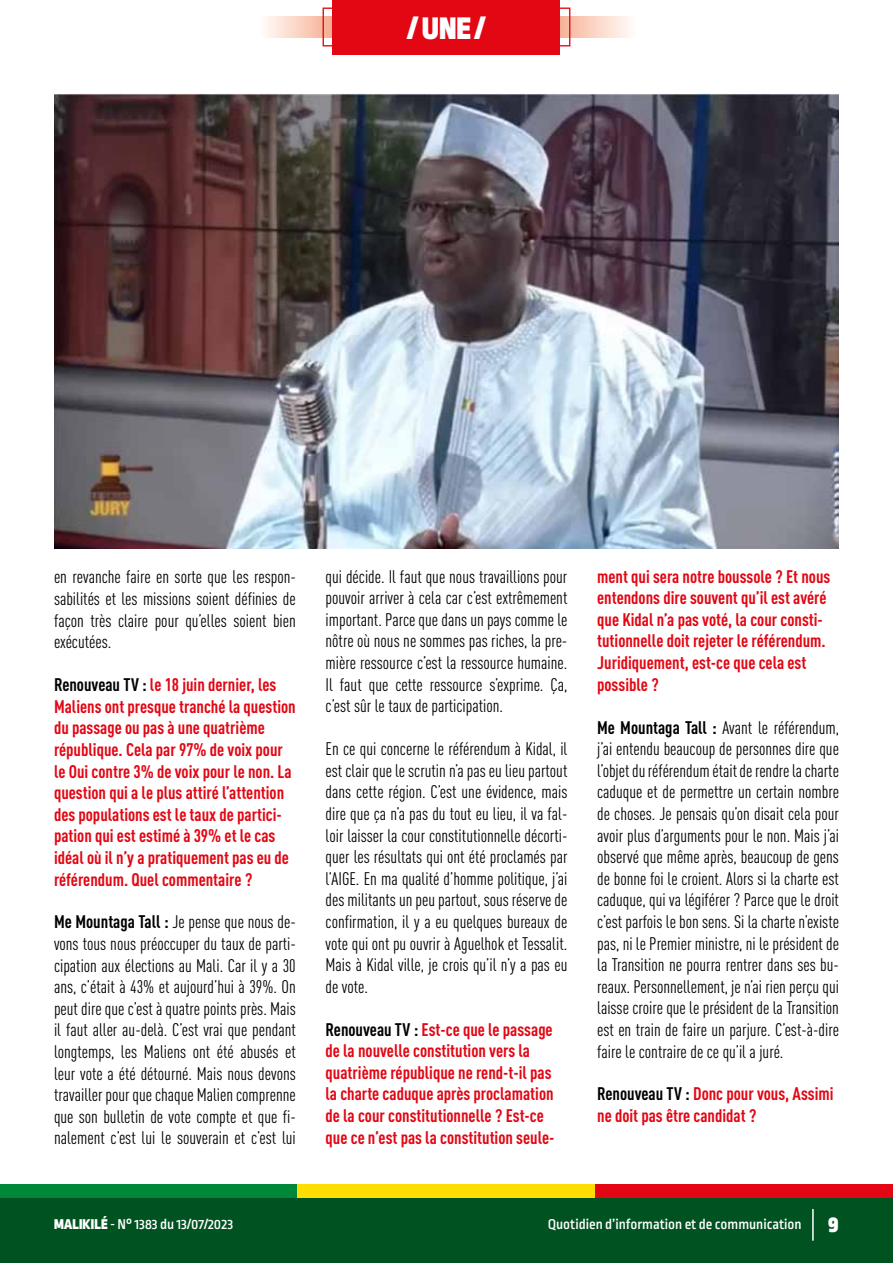
<style>
.page{position:relative;width:893px;height:1263px;background:#fff}
.page>*{position:absolute;margin:0;border:0;box-sizing:border-box;transform-origin:0 0}
.t1{font:900 33px "Ropa Sans Pro";color:#fff}
.t2{font:condensed 18px/21.6px "DIN Pro";color:#000;text-align:justify}
.t3{font:700 condensed 18px/21.6px "DIN Pro";color:#e30613}
.t4{font:500 15px "Ropa Sans Pro";color:#fff}
.s1{color:#000}
.s2{font-weight:700}
.s3{font-weight:900}
.s4{font-weight:900;font-size:24px}
</style>
<div class="page">
<div style="left:0;top:1184px;width:298px;height:17px;background:#008739"></div>
<div style="left:298px;top:1184px;width:297px;height:17px;background:#fd0"></div>
<div style="left:595px;top:1184px;width:298px;height:17px;background:#e30613"></div>
<div style="left:0;top:1198px;width:893px;height:65px;background:#005321"></div>
<hr style="left:812px;top:1209px;width:2px;height:32px;background:#fff">
<svg style="left:266px;top:16px;width:364px;height:22px;background:#fad2c3"></svg>
<div style="left:333px;top:0;width:227px;height:54px;background:#e30613"></div>
<div style="left:323px;top:8px;width:247px;height:38px;border:1px solid #e30613"></div>
<img style="left:54px;top:94px;width:785px;height:455px">
<h1 class="t1" style="left:407px;top:9px;width:80px">/ UNE /</h1>
<p class="t2" style="left:54px;top:565px;width:243px">en revanche faire en sorte que les respon&shy;sabilités et les missions soient définies de façon très claire pour qu’elles soient bien exécutées.</p>
<p class="t3" style="left:54px;top:672px;width:243px"><span class="s1">Renouveau TV :</span> le 18 juin dernier, les Maliens ont presque tranché la question du passage ou pas à une quatrième république. Cela par 97% de voix pour le Oui contre 3% de voix pour le non. La question qui a le plus attiré l’attention des populations est le taux de partici&shy;pation qui est estimé à 39% et le cas idéal où il n’y a pratiquement pas eu de référendum. Quel commentaire ?</p>
<p class="t2" style="left:54px;top:910px;width:243px"><span class="s2">Me Mountaga Tall :</span> Je pense que nous de&shy;vons tous nous préoccuper du taux de parti&shy;cipation aux élections au Mali. Car il y a 30 ans, c’était à 43% et aujourd’hui à 39%. On peut dire que c’est à quatre points près. Mais il faut aller au-delà. C’est vrai que pendant longtemps, les Maliens ont été abusés et leur vote a été détourné. Mais nous devons travailler pour que chaque Malien comprenne que son bulletin de vote compte et que fi&shy;nalement c’est lui le souverain et c’est lui</p>
<p class="t2" style="left:326px;top:564px;width:243px">qui décide. Il faut que nous travaillions pour pouvoir arriver à cela car c’est extrêmement important. Parce que dans un pays comme le nôtre où nous ne sommes pas riches, la pre&shy;mière ressource c’est la ressource humaine.<br>Il faut que cette ressource s’exprime. Ça, c’est sûr le taux de participation.</p>
<p class="t2" style="left:326px;top:737px;width:243px">En ce qui concerne le référendum à Kidal, il est clair que le scrutin n’a pas eu lieu partout dans cette région. C’est une évidence, mais dire que ça n’a pas du tout eu lieu, il va fal&shy;loir laisser la cour constitutionnelle décorti&shy;quer les résultats qui ont été proclamés par l’AIGE. En ma qualité d’homme politique, j’ai des militants un peu partout, sous réserve de confirmation, il y a eu quelques bureaux de vote qui ont pu ouvrir à Aguelhok et Tessalit.<br>Mais à Kidal ville, je crois qu’il n’y a pas eu de vote.</p>
<p class="t3" style="left:326px;top:1017px;width:230px"><span class="s1">Renouveau TV :</span> Est-ce que le passage de la nouvelle constitution vers la quatrième république ne rend-t-il pas la charte caduque après proclamation de la cour constitutionnelle ? Est-ce que ce n’est pas la constitution seule-</p>
<p class="t3" style="left:597px;top:564px;width:235px">ment qui sera notre boussole ? Et nous entendons dire souvent qu’il est avéré que Kidal n’a pas voté, la cour consti&shy;tutionnelle doit rejeter le référendum.<br>Juridiquement, est-ce que cela est possible ?</p>
<p class="t2" style="left:597px;top:715px;width:243px"><span class="s2">Me Mountaga Tall :</span> Avant le référendum, j’ai entendu beaucoup de personnes dire que l’objet du référendum était de rendre la charte caduque et de permettre un certain nombre de choses. Je pensais qu’on disait cela pour avoir plus d’arguments pour le non. Mais j’ai observé que même après, beaucoup de gens de bonne foi le croient. Alors si la charte est caduque, qui va légiférer ? Parce que le droit c’est parfois le bon sens. Si la charte n’existe pas, ni le Premier ministre, ni le président de la Transition ne pourra rentrer dans ses bu&shy;reaux. Personnellement, je n’ai rien perçu qui laisse croire que le président de la Transition est en train de faire un parjure. C’est-à-dire faire le contraire de ce qu’il a juré.</p>
<p class="t3" style="left:597px;top:1082px;width:238px"><span class="s1">Renouveau TV :</span> Donc pour vous, Assimi ne doit pas être candidat ?</p>
<p class="t4" style="left:54px;top:1216px;width:180px"><span class="s3">MALIKILÉ</span> - N° 1383 du 13/07/2023</p>
<p class="t4" style="left:548px;top:1216px;width:292px">Quotidien d’information et de communication <span class="s4">9</span></p>
</div>
